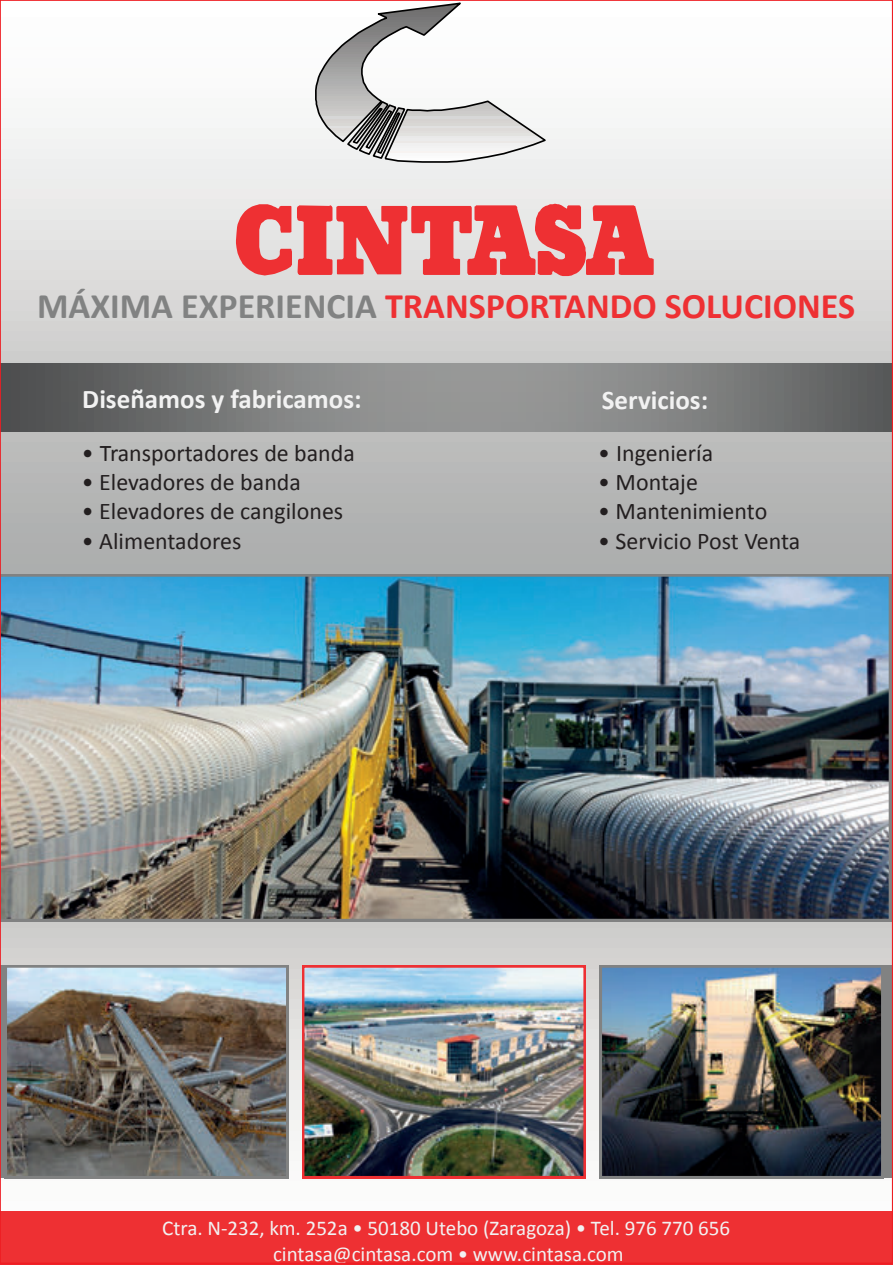
<style>
.page{position:relative;width:893px;height:1265px;background:#fff}
.page>*{position:absolute;margin:0;border:0;box-sizing:border-box;transform-origin:0 0}
.t1{font:700 36px "Calibri";color:#ee3033}
.t2{font:700 27px "Calibri";color:#f2f2f2}
.t3{font:24px "Calibri";color:#231f20}
.t4{font:21px/25.5px "Calibri";letter-spacing:-.005em;color:#f2f2f2;text-align:center}
.s1{color:#818282}
</style>
<div class="page">
<img style="left:0;top:0;width:893px;height:1264px">
<h1 class="t1" style="left:37px;top:291px;width:820px"><span class="s1">MÁXIMA EXPERIENCIA</span> TRANSPORTANDO SOLUCIONES</h1>
<p class="t2" style="left:82px;top:388px;width:281px">Diseñamos y fabricamos:</p>
<p class="t2" style="left:602px;top:388px;width:108px">Servicios:</p>
<p class="t3" style="left:82px;top:443px;width:275px">• Transportadores de banda</p>
<p class="t3" style="left:82px;top:472px;width:221px">• Elevadores de banda</p>
<p class="t3" style="left:82px;top:501px;width:263px">• Elevadores de cangilones</p>
<p class="t3" style="left:82px;top:530px;width:161px">• Alimentadores</p>
<p class="t3" style="left:598px;top:443px;width:116px">• Ingeniería</p>
<p class="t3" style="left:598px;top:472px;width:101px">• Montaje</p>
<p class="t3" style="left:598px;top:501px;width:171px">• Mantenimiento</p>
<p class="t3" style="left:598px;top:530px;width:203px">• Servicio Post Venta</p>
<p class="t4" style="left:162px;top:1217px;width:569px">Ctra. N-232, km. 252a • 50180 Utebo (Zaragoza) • Tel. 976 770 656 cintasa@cintasa.com • www.cintasa.com</p>
</div>
